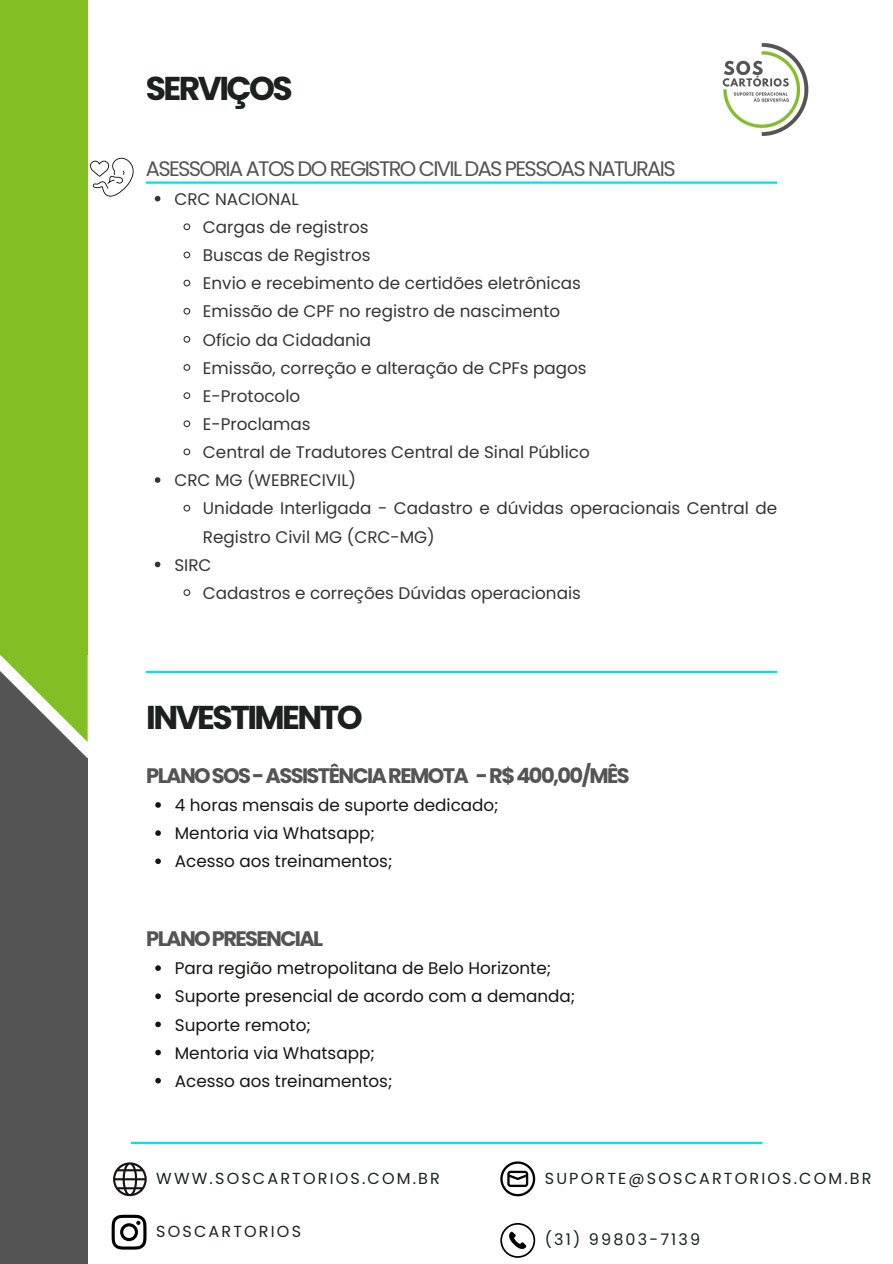
<style>
.page{position:relative;width:893px;height:1264px;background:#fff}
.page>*{position:absolute;margin:0;border:0;box-sizing:border-box;transform-origin:0 0}
.t1{font:700 33px "Poppins";letter-spacing:-.075em;color:#1c2120}
.t2{font:700 21px "Poppins";letter-spacing:-.075em;color:#545454}
.t3{font:21px "Poppins";letter-spacing:-.075em;color:#545454}
.t4{font:16.8px/28.2px "Poppins";color:#353537}
.t5{font:16.8px "Poppins";color:#171514}
.t6{font:16.05px "Poppins";letter-spacing:.135em;color:#1c2120}
</style>
<div class="page">
<hr style="left:146px;top:181px;width:631px;height:3px;background:#05e0e9">
<div style="left:0;top:0;width:88px;height:654px;background:#81bf24"></div>
<div style="left:0;top:758px;width:88px;height:505px;background:#545454"></div>
<svg style="left:0;top:654px;width:88px;height:104px;background:#819c5a"></svg>
<svg style="left:155px;top:196px;width:5px;height:5px"></svg>
<svg style="left:183px;top:223px;width:8px;height:8px"></svg>
<svg style="left:183px;top:251px;width:8px;height:8px"></svg>
<svg style="left:183px;top:279px;width:8px;height:8px"></svg>
<svg style="left:183px;top:307px;width:8px;height:8px"></svg>
<svg style="left:183px;top:336px;width:8px;height:7px"></svg>
<svg style="left:183px;top:364px;width:8px;height:7px"></svg>
<svg style="left:183px;top:392px;width:8px;height:7px"></svg>
<svg style="left:183px;top:420px;width:8px;height:8px"></svg>
<svg style="left:183px;top:448px;width:8px;height:8px"></svg>
<svg style="left:155px;top:477px;width:5px;height:6px"></svg>
<svg style="left:183px;top:504px;width:8px;height:8px"></svg>
<svg style="left:155px;top:561px;width:5px;height:6px"></svg>
<svg style="left:183px;top:589px;width:8px;height:7px"></svg>
<hr style="left:146px;top:671px;width:631px;height:2px;background:#05e0e9">
<svg style="left:155px;top:802px;width:6px;height:5px"></svg>
<svg style="left:155px;top:830px;width:6px;height:6px"></svg>
<svg style="left:155px;top:858px;width:6px;height:6px"></svg>
<svg style="left:155px;top:965px;width:6px;height:5px"></svg>
<svg style="left:155px;top:993px;width:6px;height:6px"></svg>
<svg style="left:155px;top:1021px;width:6px;height:6px"></svg>
<svg style="left:155px;top:1049px;width:6px;height:6px"></svg>
<svg style="left:155px;top:1077px;width:6px;height:6px"></svg>
<svg style="left:90px;top:157px;width:44px;height:40px"></svg>
<svg style="left:113px;top:1162px;width:34px;height:34px"></svg>
<svg style="left:112px;top:1214px;width:34px;height:35px"></svg>
<svg style="left:500px;top:1223px;width:35px;height:34px"></svg>
<svg style="left:500px;top:1161px;width:35px;height:35px"></svg>
<hr style="left:131px;top:1141px;width:631px;height:2px;background:#05e0e9">
<img style="left:722px;top:43px;width:87px;height:93px">
<p class="t1" style="left:146px;top:65px;width:149px">SERVIÇOS</p>
<p class="t3" style="left:146px;top:154px;width:531px">ASESSORIA ATOS DO REGISTRO CIVIL DAS PESSOAS NATURAIS</p>
<p class="t4" style="left:174px;top:185px;width:126px">CRC NACIONAL</p>
<p class="t4" style="left:203px;top:213px;width:167px">Cargas de registros</p>
<p class="t4" style="left:203px;top:241px;width:169px">Buscas de Registros</p>
<p class="t4" style="left:203px;top:269px;width:379px">Envio e recebimento de certidões eletrônicas</p>
<p class="t4" style="left:203px;top:297px;width:359px">Emissão de CPF no registro de nascimento</p>
<p class="t4" style="left:203px;top:325px;width:170px">Ofício da Cidadania</p>
<p class="t4" style="left:203px;top:354px;width:385px">Emissão, correção e alteração de CPFs pagos</p>
<p class="t4" style="left:203px;top:382px;width:99px">E-Protocolo</p>
<p class="t4" style="left:203px;top:410px;width:109px">E-Proclamas</p>
<p class="t4" style="left:203px;top:438px;width:388px">Central de Tradutores Central de Sinal Público</p>
<p class="t4" style="left:174px;top:466px;width:183px">CRC MG (WEBRECIVIL)</p>
<p class="t4" style="left:203px;top:494px;width:575px">Unidade Interligada - Cadastro e dúvidas operacionais Central de<br>Registro Civil MG (CRC-MG)</p>
<p class="t4" style="left:174px;top:550px;width:39px">SIRC</p>
<p class="t4" style="left:203px;top:579px;width:379px">Cadastros e correções Dúvidas operacionais</p>
<p class="t1" style="left:146px;top:694px;width:218px">INVESTIMENTO</p>
<p class="t2" style="left:146px;top:761px;width:485px">PLANOSOS-ASSISTÊNCIAREMOTA -R$400,00/MÊS</p>
<p class="t5" style="left:175px;top:793px;width:325px">4 horas mensais de suporte dedicado;</p>
<p class="t5" style="left:175px;top:821px;width:201px">Mentoria via Whatsapp;</p>
<p class="t5" style="left:175px;top:849px;width:219px">Acesso aos treinamentos;</p>
<p class="t2" style="left:146px;top:924px;width:178px">PLANOPRESENCIAL</p>
<p class="t5" style="left:175px;top:956px;width:378px">Para região metropolitana de Belo Horizonte;</p>
<p class="t5" style="left:175px;top:984px;width:402px">Suporte presencial de acordo com a demanda;</p>
<p class="t5" style="left:175px;top:1012px;width:137px">Suporte remoto;</p>
<p class="t5" style="left:175px;top:1041px;width:201px">Mentoria via Whatsapp;</p>
<p class="t5" style="left:175px;top:1069px;width:219px">Acesso aos treinamentos;</p>
<p class="t6" style="left:156px;top:1167px;width:285px">WWW.SOSCARTORIOS.COM.BR</p>
<p class="t6" style="left:544px;top:1167px;width:328px">SUPORTE@SOSCARTORIOS.COM.BR</p>
<p class="t6" style="left:156px;top:1220px;width:146px">SOSCARTORIOS</p>
<p class="t6" style="left:544px;top:1228px;width:157px">(31) 99803-7139</p>
</div>
